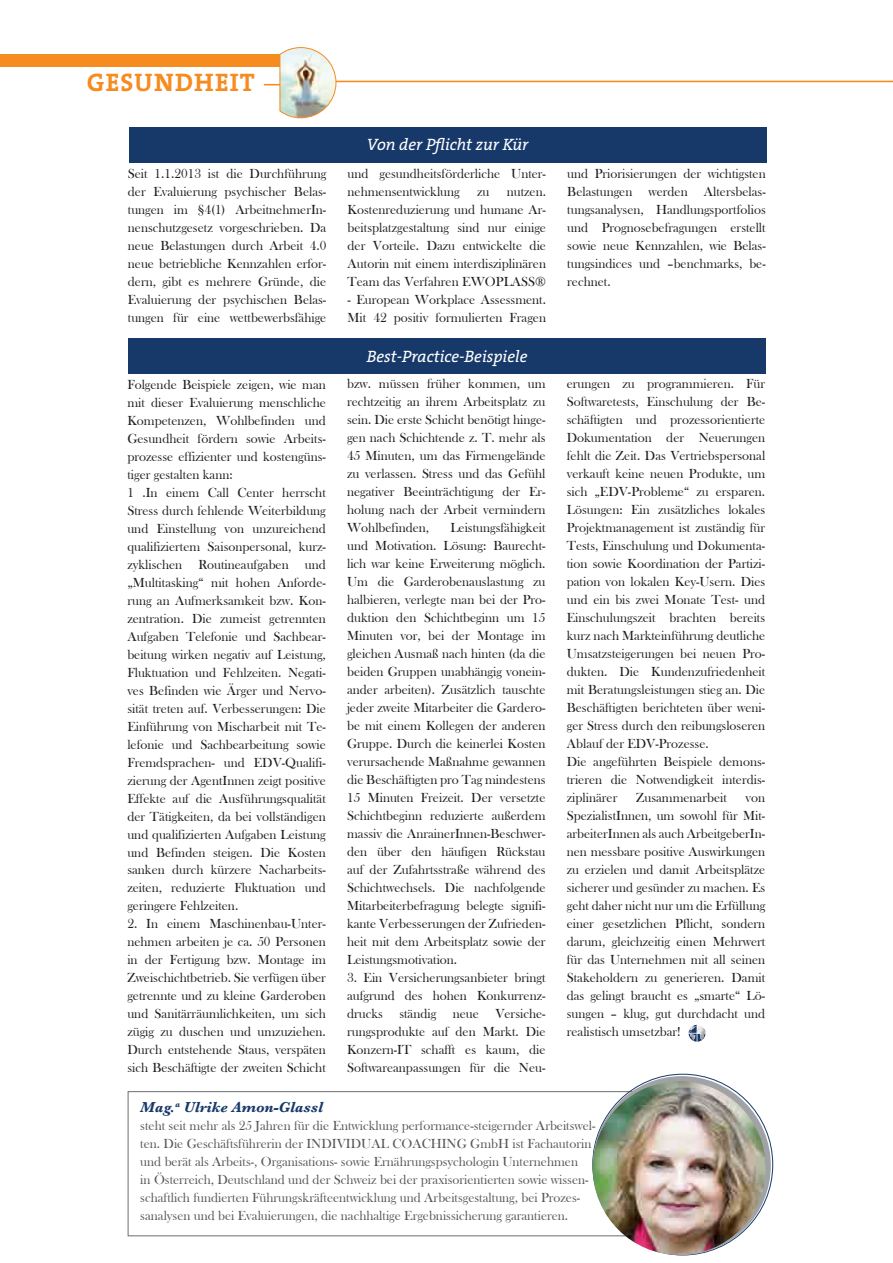
<style>
.page{position:relative;width:893px;height:1263px;background:#fff}
.page>*{position:absolute;margin:0;border:0;box-sizing:border-box;transform-origin:0 0}
.t1{font:700 25.5px "The Serif W7";letter-spacing:.04em;color:#f68b1f}
.t2{font:italic 16.5px "The Serif W5 Plain";color:#fff}
.t3{font:italic 700 15px "Baskerville";color:#17396a}
.t4{font:13.5px/18px "Bask Old Face";color:#231f20;text-align:justify}
.t5{font:13.5px/18px "Bask Old Face";color:#57585a}
</style>
<div class="page">
<hr style="left:335px;top:81px;width:558px;height:1px;background:#f68b1f">
<img style="left:264px;top:47px;width:72px;height:71px">
<div style="left:0;top:54px;width:280px;height:13px;background:#f68b1f"></div>
<div style="left:128px;top:1091px;width:601px;height:145px;border:1px solid #76787b"></div>
<div style="left:593px;top:1076px;width:178px;height:179px;background:#a0a2a5;border-radius:50%"></div>
<img style="left:593px;top:1081px;width:173px;height:174px;border-radius:87px">
<div style="left:128px;top:338px;width:638px;height:35px;background:#17396a"></div>
<svg style="left:689px;top:1025px;width:16px;height:17px"></svg>
<div style="left:129px;top:127px;width:637px;height:35px;background:#17396a"></div>
<h1 class="t1" style="left:87px;top:66px;width:169px">GESUNDHEIT</h1>
<p class="t2" style="left:367px;top:134px;width:163px">Von der Pflicht zur Kür</p>
<p class="t4" style="left:128px;top:165px;width:200px">Seit 1.1.2013 ist die Durchführung der Evaluierung psychischer Belas&shy;tungen im §4(1) ArbeitnehmerIn&shy;nenschutzgesetz vorgeschrieben. Da neue Belastungen durch Arbeit 4.0 neue betriebliche Kennzahlen erfor&shy;dern, gibt es mehrere Gründe, die Evaluierung der psychischen Belas&shy;tungen für eine wettbewerbsfähige</p>
<p class="t4" style="left:348px;top:165px;width:200px">und gesundheitsförderliche Unter&shy;nehmensentwicklung</p>
<p class="t4" style="left:348px;top:183px;width:200px;text-indent:159px">nutzen.<br>Kostenreduzierung und humane Ar&shy;beitsplatzgestaltung sind nur einige der Vorteile. Dazu entwickelte die Autorin mit einem interdisziplinären Team das Verfahren EWOPLASS®</p>
<p class="t4" style="left:348px;top:291px;width:200px">- European Workplace Assessment.<br>Mit 42 positiv formulierten Fragen</p>
<p class="t4" style="left:477px;top:183px;width:14px">zu</p>
<p class="t4" style="left:127px;top:375px;width:200px;text-align:left">Folgende Beispiele zeigen, wie man mit dieser Evaluierung menschliche Kompetenzen, Wohlbefinden und Gesundheit fördern sowie Arbeits&shy;prozesse effizienter und kostengüns&shy;tiger gestalten kann:<br>1 .In einem Call Center herrscht Stress durch fehlende Weiterbildung und Einstellung von unzureichend qualifiziertem Saisonpersonal, kurz&shy;zyklischen Routineaufgaben und „Multitasking“ mit hohen Anforde&shy;rung an Aufmerksamkeit bzw. Kon&shy;zentration. Die zumeist getrennten Aufgaben Telefonie und Sachbear&shy;beitung wirken negativ auf Leistung, Fluktuation und Fehlzeiten. Negati&shy;ves Befinden wie Ärger und Nervo&shy;sität treten auf. Verbesserungen: Die Einführung von Mischarbeit mit Te&shy;lefonie und Sachbearbeitung sowie Fremdsprachen- und EDV-Qualifi&shy;zierung der AgentInnen zeigt positive Effekte auf die Ausführungsqualität der Tätigkeiten, da bei vollständigen und qualifizierten Aufgaben Leistung und Befinden steigen. Die Kosten sanken durch kürzere Nacharbeits&shy;zeiten, reduzierte Fluktuation und geringere Fehlzeiten.</p>
<p class="t4" style="left:127px;top:915px;width:200px">2. In einem Maschinenbau-Unter&shy;nehmen arbeiten je ca. 50 Personen in der Fertigung bzw. Montage im Zweischichtbetrieb. Sie verfügen über getrennte und zu kleine Garderoben und Sanitärräumlichkeiten, um sich zügig zu duschen und umzuziehen.<br>Durch entstehende Staus, verspäten sich Beschäftigte der zweiten Schicht</p>
<p class="t2" style="left:367px;top:346px;width:162px">Best-Practice-Beispiele</p>
<p class="t4" style="left:347px;top:375px;width:200px">bzw. müssen früher kommen, um rechtzeitig an ihrem Arbeitsplatz zu sein. Die erste Schicht benötigt hinge&shy;gen nach Schichtende z. T. mehr als 45 Minuten, um das Firmengelände zu verlassen. Stress und das Gefühl negativer Beeinträchtigung der Er&shy;holung nach der Arbeit vermindern Wohlbefinden,</p>
<p class="t4" style="left:347px;top:519px;width:200px;text-indent:103px">Leistungsfähigkeit und Motivation. Lösung: Baurecht&shy;lich war keine Erweiterung möglich.<br>Um die Garderobenauslastung zu halbieren, verlegte man bei der Pro&shy;duktion den Schichtbeginn um 15<br>Minuten vor, bei der Montage im gleichen Ausmaß nach hinten (da die beiden Gruppen unabhängig vonein&shy;ander arbeiten). Zusätzlich tauschte jeder zweite Mitarbeiter die Gardero&shy;be mit einem Kollegen der anderen Gruppe. Durch die keinerlei Kosten verursachende Maßnahme gewannen die Beschäftigten pro Tag mindestens 15 Minuten Freizeit. Der versetzte Schichtbeginn reduzierte außerdem massiv die AnrainerInnen-Beschwer&shy;den über den häufigen Rückstau auf der Zufahrtsstraße während des Schichtwechsels. Die nachfolgende Mitarbeiterbefragung belegte signifi&shy;kante Verbesserungen der Zufrieden&shy;heit mit dem Arbeitsplatz sowie der Leistungsmotivation.</p>
<p class="t4" style="left:347px;top:969px;width:200px">3. Ein Versicherungsanbieter bringt aufgrund des hohen Konkurrenz&shy;drucks ständig neue Versiche&shy;rungsprodukte auf den Markt. Die Konzern-IT schafft es kaum, die Softwareanpassungen für die Neu-</p>
<p class="t4" style="left:567px;top:165px;width:200px">und Priorisierungen der wichtigsten Belastungen werden Altersbelas&shy;tungsanalysen, Handlungsportfolios und Prognosebefragungen erstellt sowie neue Kennzahlen, wie Belas&shy;tungsindices und –benchmarks, be&shy;rechnet.</p>
<p class="t4" style="left:567px;top:375px;width:200px;text-align:left">erungen zu programmieren. Für Softwaretests, Einschulung der Be&shy;schäftigten und prozessorientierte Dokumentation der Neuerungen fehlt die Zeit. Das Vertriebspersonal verkauft keine neuen Produkte, um sich „EDV-Probleme“ zu ersparen.<br>Lösungen: Ein zusätzliches lokales Projektmanagement ist zuständig für Tests, Einschulung und Dokumenta&shy;tion sowie Koordination der Partizi&shy;pation von lokalen Key-Usern. Dies und ein bis zwei Monate Test- und Einschulungszeit brachten bereits kurz nach Markteinführung deutliche Umsatzsteigerungen bei neuen Pro&shy;dukten. Die Kundenzufriedenheit mit Beratungsleistungen stieg an. Die Beschäftigten berichteten über weni&shy;ger Stress durch den reibungsloseren Ablauf der EDV-Prozesse.<br>Die angeführten Beispiele demons&shy;trieren die Notwendigkeit interdis&shy;ziplinärer</p>
<p class="t4" style="left:636px;top:789px;width:92px">Zusammenarbeit</p>
<p class="t4" style="left:567px;top:789px;width:200px;text-indent:179px">von SpezialistInnen, um sowohl für Mit&shy;arbeiterInnen als auch ArbeitgeberIn&shy;nen messbare positive Auswirkungen zu erzielen und damit Arbeitsplätze sicherer und gesünder zu machen. Es geht daher nicht nur um die Erfüllung einer gesetzlichen Pflicht, sondern darum, gleichzeitig einen Mehrwert für das Unternehmen mit all seinen Stakeholdern zu generieren. Damit das gelingt braucht es „smarte“ Lö&shy;sungen – klug, gut durchdacht und realistisch umsetzbar!</p>
<p class="t3" style="left:140px;top:1097px;width:184px">Mag.<sup>a</sup> Ulrike Amon-Glassl</p>
<p class="t5" style="left:140px;top:1117px;width:457px">steht seit mehr als 25 Jahren für die Entwicklung performance-steigernder Arbeitswel&shy;ten. Die Geschäftsführerin der INDIVIDUAL COACHING GmbH ist Fachautorin und berät als Arbeits-, Organisations- sowie Ernährungspsychologin Unternehmen<br>in Österreich, Deutschland und der Schweiz bei der praxisorientierten sowie wissen&shy;schaftlich fundierten Führungskräfteentwicklung und Arbeitsgestaltung, bei Prozes&shy;sanalysen und bei Evaluierungen, die nachhaltige Ergebnissicherung garantieren.</p>
</div>
